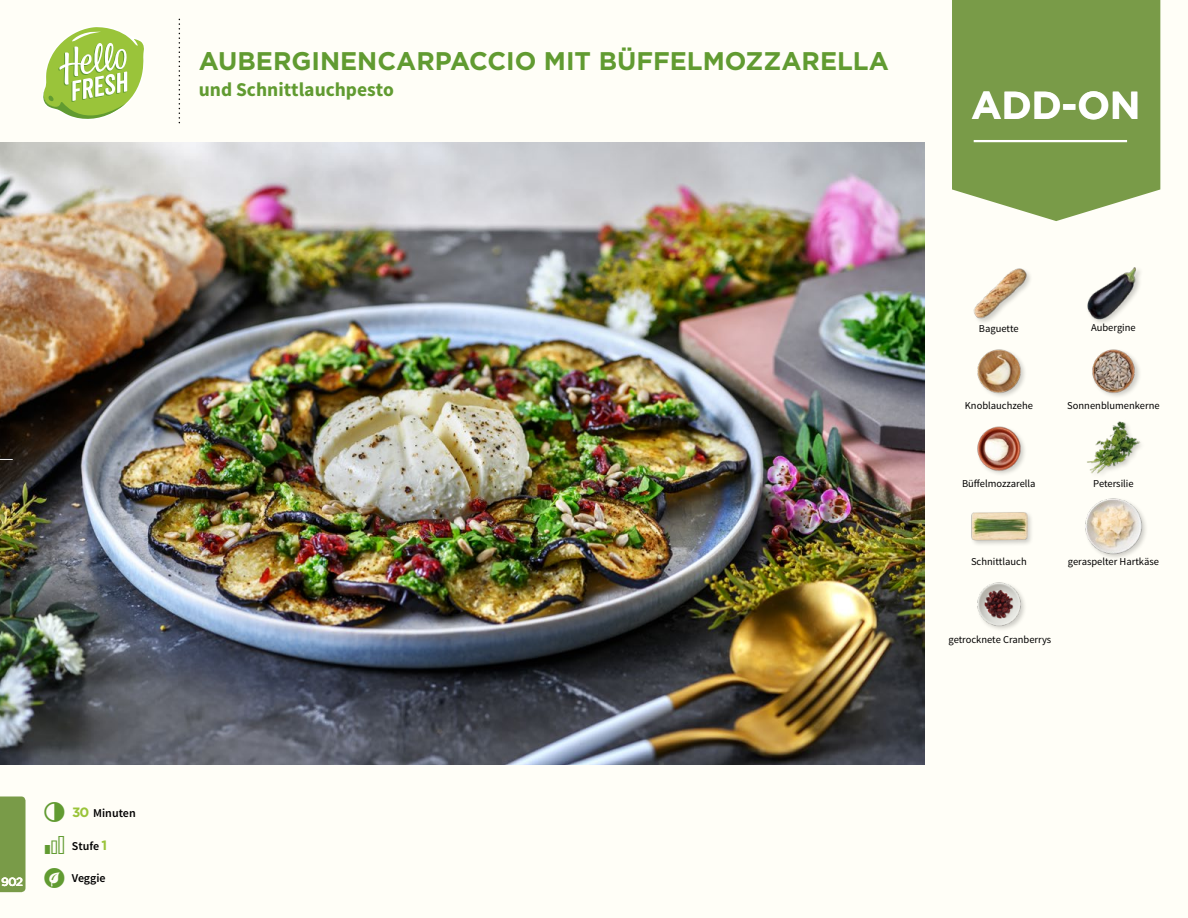
<style>
.page{position:relative;width:1188px;height:918px;background:#fffef7}
.page>*{position:absolute;margin:0;border:0;box-sizing:border-box;transform-origin:0 0}
.t1{font:700 39px "Gotham";color:#fff}
.t2{font:700 25.5px "Gotham";color:#619b31}
.t3{font:700 19.5px "Source Sans Pro";color:#619b31}
.t4{font:600 12px "Source Sans Pro";color:#000}
.t5{font:500 12px "Gotham";color:#fffef7}
.t6{font:10.5px "Source Sans Pro";color:#000}
.s1{font-family:"Gotham";font-weight:700;font-size:13.5px;color:#9ac43a}
</style>
<div class="page">
<img style="left:977px;top:582px;width:48px;height:48px">
<div style="left:970px;top:511px;width:64px;height:37px;background:#000;opacity:.2"></div>
<img style="left:970px;top:511px;width:58px;height:37px">
<div style="left:1084px;top:497px;width:64px;height:63px;background:#000;opacity:.2"></div>
<img style="left:1085px;top:497px;width:57px;height:58px">
<img style="left:1087px;top:421px;width:54px;height:53px">
<img style="left:977px;top:426px;width:48px;height:48px">
<img style="left:977px;top:349px;width:48px;height:48px">
<img style="left:1092px;top:349px;width:48px;height:48px">
<div style="left:1086px;top:266px;width:57px;height:60px;background:#000;opacity:.2"></div>
<img style="left:1086px;top:266px;width:56px;height:55px">
<div style="left:973px;top:268px;width:60px;height:57px;background:#000;opacity:.2"></div>
<img style="left:973px;top:268px;width:54px;height:54px">
<svg style="left:43px;top:27px;width:101px;height:92px"></svg>
<div style="left:0;top:796px;width:26px;height:96px;background:#799b48"></div>
<svg style="left:952px;top:0;width:208px;height:221px;background:#82a254"></svg>
<hr style="left:974px;top:140px;width:153px;height:2px;background:#fff">
<img style="left:0;top:142px;width:925px;height:623px">
<svg style="left:0;top:458px;width:13px;height:2px"></svg>
<h2 class="t2" style="left:199px;top:44px;width:692px">AUBERGINENCARPACCIO MIT BÜFFELMOZZARELLA</h2>
<h3 class="t3" style="left:199px;top:77px;width:197px">und Schnittlauchpesto</h3>
<h1 class="t1" style="left:971px;top:80px;width:171px">ADD-ON</h1>
<p class="t5" style="left:9px;top:872px;width:6px">1</p>
<p class="t5" style="left:1px;top:874px;width:23px">902</p>
<p class="t4" style="left:72px;top:805px;width:65px"><span class="s1">30</span> Minuten</p>
<p class="t4" style="left:72px;top:838px;width:37px">Stufe <span class="s1">1</span></p>
<p class="t4" style="left:72px;top:871px;width:35px">Veggie</p>
<p class="t6" style="left:979px;top:322px;width:41px">Baguette</p>
<p class="t6" style="left:1091px;top:321px;width:46px">Aubergine</p>
<p class="t6" style="left:965px;top:399px;width:70px">Knoblauchzehe</p>
<p class="t6" style="left:1067px;top:399px;width:94px">Sonnenblumenkerne</p>
<p class="t6" style="left:962px;top:477px;width:75px">Büffelmozzarella</p>
<p class="t6" style="left:1093px;top:477px;width:42px">Petersilie</p>
<p class="t6" style="left:971px;top:555px;width:57px">Schnittlauch</p>
<p class="t6" style="left:1068px;top:555px;width:93px">geraspelter Hartkäse</p>
<p class="t6" style="left:949px;top:633px;width:104px">getrocknete Cranberrys</p>
</div>
